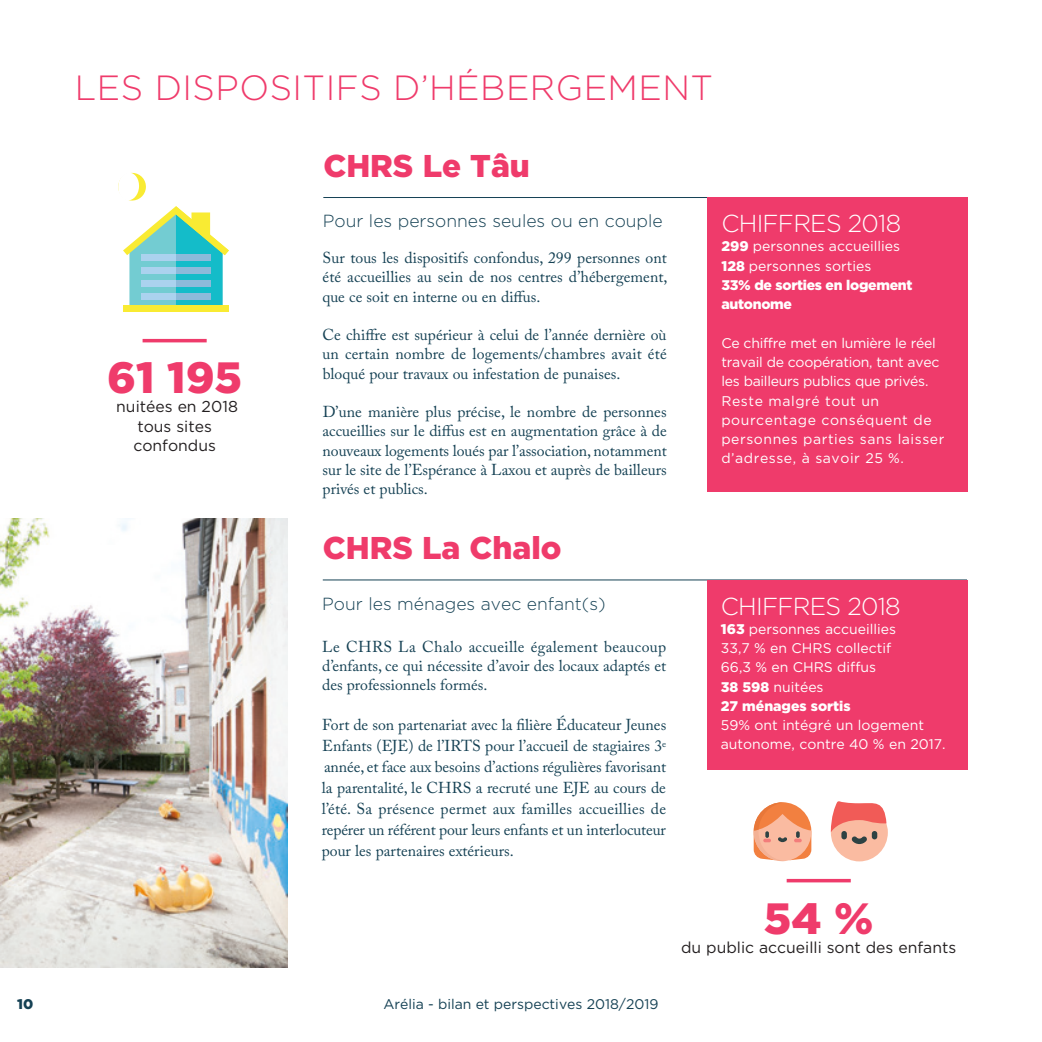
<style>
.page{position:relative;width:1042px;height:1042px;background:#fff}
.page>*{position:absolute;margin:0;border:0;box-sizing:border-box;transform-origin:0 0}
.t1{font:900 43.75px "Gotham";color:#ef3b6b}
.t2{font:300 35px "Gotham";letter-spacing:.015em;color:#ef3b6b}
.t3{font:900 31.5px "Gotham";color:#ef3b6b}
.t4{font:300 24.5px "Gotham";letter-spacing:-.03em;color:#fff}
.t5{font:300 17.5px "Gotham";color:#154154}
.t6{font:15.75px/19.2px "Adobe Caslon Pro";color:#154154;text-align:justify}
.t7{font:15.75px/19.2px "Gotham";color:#231f20;text-align:center}
.t8{font:14px/19.2px "Gotham";letter-spacing:-.02em;color:#fff}
.t9{font:14px/19.2px "Gotham";color:#fff}
.t10{font:900 14px/19.2px "Gotham";letter-spacing:-.02em;color:#fff}
.t11{font:14px "Gotham";color:#154154}
.t12{font:900 14px "Gotham";color:#154154}
.s1{font-weight:400}
.s2{font-weight:900}
</style>
<div class="page">
<hr style="left:323px;top:197px;width:644px;height:1px;background:#154154">
<div style="left:707px;top:197px;width:261px;height:295px;background:#ef3b6b"></div>
<hr style="left:323px;top:580px;width:644px;height:1px;background:#154154">
<div style="left:707px;top:580px;width:260px;height:190px;background:#ef3b6b"></div>
<hr style="left:143px;top:339px;width:64px;height:3px;background:#ef3b6b">
<svg style="left:118px;top:173px;width:111px;height:139px"></svg>
<hr style="left:786px;top:879px;width:65px;height:3px;background:#ef3b6b">
<svg style="left:831px;top:801px;width:57px;height:60px"></svg>
<svg style="left:753px;top:802px;width:58px;height:59px"></svg>
<img style="left:0;top:518px;width:288px;height:449px">
<h2 class="t2" style="left:75px;top:69px;width:640px">LES dISPOSITIFS d’HÉBERGEMENT</h2>
<h1 class="t1" style="left:107px;top:352px;width:137px">61 195</h1>
<p class="t7" style="left:116px;top:397px;width:123px">nuitées en 2018 tous sites confondus</p>
<h3 class="t3" style="left:323px;top:147px;width:208px">CHRS Le tâu</h3>
<p class="t5" style="left:323px;top:211px;width:341px">Pour les personnes seules ou en couple</p>
<p class="t6" style="left:322px;top:250px;width:347px">Sur tous les dispositifs confondus, 299 personnes ont été accueillies au sein de nos centres d’hébergement, que ce soit en interne ou en diffus.</p>
<p class="t6" style="left:322px;top:327px;width:346px">Ce chiffre est supérieur à celui de l’année dernière où un certain nombre de logements/chambres avait été bloqué pour travaux ou infestation de punaises.</p>
<p class="t6" style="left:322px;top:404px;width:346px">D’une manière plus précise, le nombre de personnes accueillies sur le diffus est en augmentation grâce à de nouveaux logements loués par l’association, notamment sur le site de l’Espérance à Laxou et auprès de bailleurs privés et publics.</p>
<h3 class="t3" style="left:323px;top:530px;width:240px">CHRS La Chalo</h3>
<h3 class="t4" style="left:721px;top:210px;width:181px">CHIFFRES 2018</h3>
<p class="t10" style="left:721px;top:236px;width:193px">299 <span class="s1">personnes accueillies<br></span>128 <span class="s1">personnes sorties<br></span>33% de sorties en logement autonome</p>
<p class="t8" style="left:721px;top:333px;width:224px">ce chiffre met en lumière le réel travail de coopération, tant avec les bailleurs publics que privés. reste malgré tout un pourcentage conséquent de personnes parties sans laisser d’adresse, à savoir 25 %.</p>
<p class="t5" style="left:322px;top:594px;width:285px">Pour les ménages avec enfant(s)</p>
<h3 class="t4" style="left:721px;top:593px;width:181px">CHIFFRES 2018</h3>
<p class="t9" style="left:721px;top:619px;width:177px"><span class="s2">163</span> personnes accueillies<br>33,7 % en cHrs collectif<br>66,3 % en cHrs diffus<br><span class="s2">38 598</span> nuitées<br><span class="s2">27 ménages sortis</span></p>
<p class="t9" style="left:721px;top:715px;width:226px">59% ont intégré un logement autonome, contre 40 % en 2017.</p>
<p class="t6" style="left:322px;top:638px;width:346px">Le CHRS La Chalo accueille également beaucoup d’enfants, ce qui nécessite d’avoir des locaux adaptés et des professionnels formés.</p>
<p class="t6" style="left:322px;top:716px;width:346px;line-height:21px">Fort de son partenariat avec la filière Éducateur Jeunes Enfants (EJE) de l’IRTS pour l’accueil de stagiaires 3<sup>e </sup>année, et face aux besoins d’actions régulières favorisant la parentalité, le CHRS a recruté une EJE au cours de l’été. Sa présence permet aux familles accueillies de repérer un référent pour leurs enfants et un interlocuteur pour les partenaires extérieurs.</p>
<h1 class="t1" style="left:764px;top:893px;width:111px">54 %</h1>
<p class="t7" style="left:681px;top:938px;width:277px">du public accueilli sont des enfants</p>
<p class="t12" style="left:17px;top:995px;width:18px">10</p>
<p class="t11" style="left:383px;top:996px;width:276px">arélia - bilan et perspectives 2018/2019</p>
</div>
